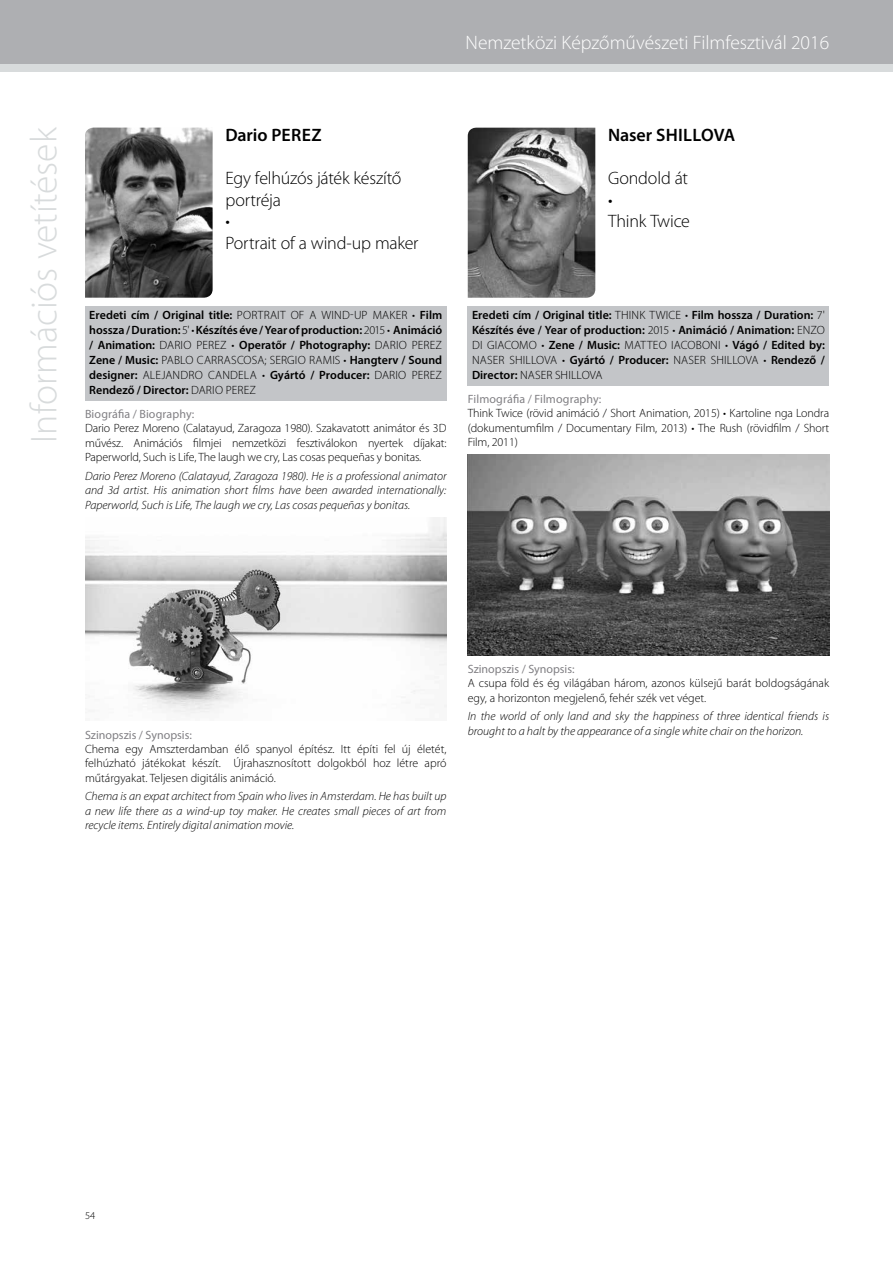
<style>
.page{position:relative;width:893px;height:1263px;background:#fff}
.page>*{position:absolute;margin:0;border:0;box-sizing:border-box;transform-origin:0 0}
.t1{font:300 37.5px "Myriad Pro";color:#d8dbdc}
.t2{font:300 19.5px "Myriad Pro";color:#fff}
.t3{font:300 18px/21.6px "Myriad Pro";letter-spacing:-.015em;color:#000}
.t4{font:600 18px "Myriad Pro";letter-spacing:-.005em;color:#000}
.t5{font:300 12px/14.4px "Myriad Pro";color:#000;text-align:justify}
.t6{font:600 12px/15px "Myriad Pro";color:#000;text-align:justify}
.t7{font:italic 300 12px/14.4px "Myriad Pro";color:#000;text-align:justify}
.t8{font:12px "Myriad Pro";color:#818084}
.t9{font:300 10.5px "Myriad Pro";color:#000}
.s1{font-weight:300}
</style>
<div class="page">
<div style="left:0;top:9px;width:893px;height:63px;background:#d8dbdc"></div>
<div style="left:0;top:0;width:893px;height:64px;background:#aeafb2"></div>
<img style="left:85px;top:128px;width:128px;height:170px">
<div style="left:85px;top:306px;width:361px;height:95px;background:#c3c5c8"></div>
<img style="left:85px;top:517px;width:361px;height:199px">
<img style="left:468px;top:128px;width:127px;height:170px">
<div style="left:468px;top:306px;width:361px;height:79px;background:#c3c5c8"></div>
<img style="left:468px;top:454px;width:361px;height:201px">
<h2 class="t2" style="left:466px;top:31px;width:365px">Nemzetközi Képzőművészeti Filmfesztivál 2016</h2>
<h1 class="t1" style="left:23px;top:443px;width:317px;rotate:-90deg">Információs vetítések</h1>
<h3 class="t4" style="left:225px;top:124px;width:98px">Dario PEREZ</h3>
<h3 class="t3" style="left:225px;top:167px;width:195px">Egy felhúzós játék készítő portréja<br>•<br>Portrait of a wind-up maker</h3>
<p class="t6" style="left:89px;top:308px;width:354px">Eredeti cím / Original title: <span class="s1">PORTRAIT OF A WIND-UP MAKER •</span> Film hossza / Duration: <span class="s1">5' •</span> Készítés éve / Year of production: <span class="s1">2015 •</span> Animáció / Animation: <span class="s1">DARIO PEREZ •</span> Operatőr / Photography: <span class="s1">DARIO PEREZ </span>Zene / Music: <span class="s1">PABLO CARRASCOSA; SERGIO RAMIS •</span> Hangterv / Sound designer: <span class="s1">ALEJANDRO CANDELA •</span> Gyártó / Producer: <span class="s1">DARIO PEREZ </span>Rendező / Director: <span class="s1">DARIO PEREZ</span></p>
<p class="t8" style="left:85px;top:407px;width:111px">Biográfia / Biography:</p>
<p class="t5" style="left:85px;top:421px;width:363px">Dario Perez Moreno (Calatayud, Zaragoza 1980). Szakavatott animátor és 3D művész. Animációs filmjei nemzetközi fesztiválokon nyertek díjakat:<br>Paperworld, Such is Life, The laugh we cry, Las cosas pequeñas y bonitas.</p>
<p class="t7" style="left:85px;top:469px;width:363px">Dario Perez Moreno (Calatayud, Zaragoza 1980). He is a professional animator and 3d artist. His animation short films have been awarded internationally:<br>Paperworld, Such is Life, The laugh we cry, Las cosas pequeñas y bonitas.</p>
<h3 class="t4" style="left:608px;top:124px;width:129px">Naser SHILLOVA</h3>
<h3 class="t3" style="left:608px;top:167px;width:83px">Gondold át •<br>Think Twice</h3>
<p class="t6" style="left:472px;top:308px;width:354px">Eredeti cím / Original title: <span class="s1">THINK TWICE •</span> Film hossza / Duration: <span class="s1">7' </span>Készítés éve / Year of production: <span class="s1">2015 •</span> Animáció / Animation: <span class="s1">ENZO DI GIACOMO •</span> Zene / Music: <span class="s1">MATTEO IACOBONI •</span> Vágó / Edited by:<br><span class="s1">NASER SHILLOVA •</span> Gyártó / Producer: <span class="s1">NASER SHILLOVA •</span> Rendező / Director: <span class="s1">NASER SHILLOVA</span></p>
<p class="t8" style="left:468px;top:391px;width:135px">Filmográfia / Filmography:</p>
<p class="t5" style="left:468px;top:406px;width:363px">Think Twice (rövid animáció / Short Animation, 2015) • Kartoline nga Londra (dokumentumfilm / Documentary Film, 2013) • The Rush (rövidfilm / Short Film, 2011)</p>
<p class="t8" style="left:85px;top:727px;width:108px">Szinopszis / Synopsis:</p>
<p class="t5" style="left:85px;top:742px;width:363px">Chema egy Amszterdamban élő spanyol építész. Itt építi fel új életét, felhúzható játékokat készít. Újrahasznosított dolgokból hoz létre apró műtárgyakat. Teljesen digitális animáció.</p>
<p class="t7" style="left:85px;top:789px;width:363px">Chema is an expat architect from Spain who lives in Amsterdam. He has built up a new life there as a wind-up toy maker. He creates small pieces of art from recycle items. Entirely digital animation movie.</p>
<p class="t8" style="left:468px;top:661px;width:108px">Szinopszis / Synopsis:</p>
<p class="t5" style="left:468px;top:676px;width:363px">A csupa föld és ég világában három, azonos külsejű barát boldogságának egy, a horizonton megjelenő, fehér szék vet véget.</p>
<p class="t7" style="left:468px;top:709px;width:363px">In the world of only land and sky the happiness of three identical friends is brought to a halt by the appearance of a single white chair on the horizon.</p>
<p class="t9" style="left:85px;top:1210px;width:12px">54</p>
</div>
